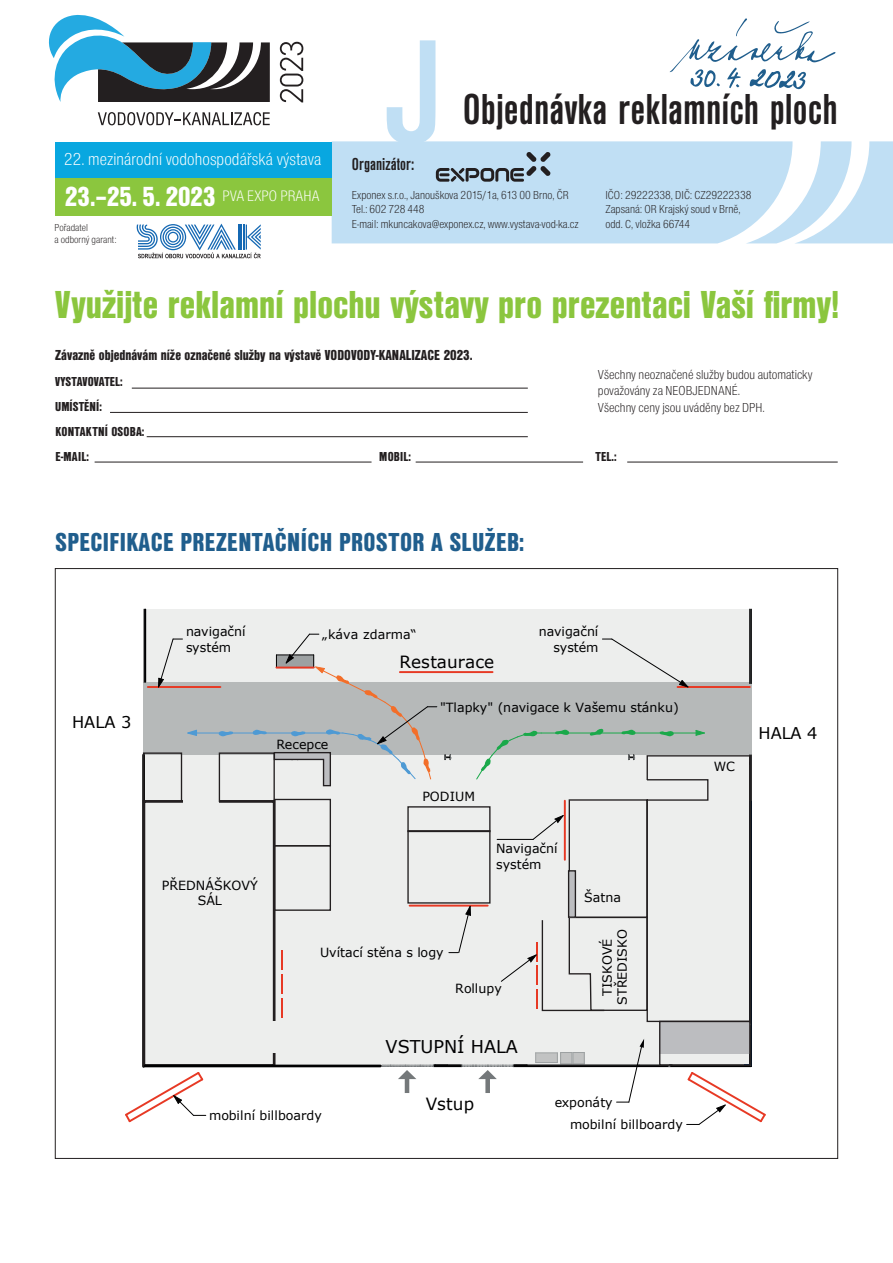
<style>
.page{position:relative;width:893px;height:1263px;background:#fff}
.page>*{position:absolute;margin:0;border:0;box-sizing:border-box;transform-origin:0 0}
.t1{font:700 condensed 153.9px "Nimbus Sans DOT";color:#c0dff4}
.t2{font:700 condensed 45px "Nimbus Sans DOT";color:#231f20}
.t3{font:40.5px "Nimbus Sans DOT Blac Cond";color:#8bc63e}
.t4{font:28.8px "Nimbus Sans DOT Blac Cond";color:#fff}
.t5{font:27px "Nimbus Sans DOT Blac Cond";letter-spacing:.015em;color:#205e8d}
.N1{font:700 condensed 18px "Nimbus Sans DOT";color:#231f20}
.t6{font:17.85px "Nimbus Sans DOT Ligh Cond";letter-spacing:.005em;color:#fff}
.t7{font:17.7px "Verdana";color:#000001}
.t8{font:16.8px "Verdana";color:#000001}
.t9{font:16.2px "Verdana";letter-spacing:-.005em;color:#000001}
.t10{font:15.75px "Nimbus Sans DOT Ligh Cond";letter-spacing:.005em;color:#fff}
.text{font:15px "Nimbus Sans DOT Blac Cond";color:#231f20}
.text-2{font:13.5px "Nimbus Sans DOT Ligh Cond";color:#231f20}
.text-3{font:13.5px "Nimbus Sans DOT Blac Cond";letter-spacing:.015em;color:#231f20}
.t11{font:12.6px/15.1px "Verdana";color:#000001}
.t12{font:12px "Nimbus Sans DOT Ligh Cond";color:#231f20}
.t13{font:10.5px "Nimbus Sans DOT Ligh Cond";color:#231f20}
</style>
<div class="page">
<svg style="left:332px;top:141px;width:561px;height:102px;background:#c5e1f5"></svg>
<svg style="left:436px;top:152px;width:114px;height:30px;background:#98aebe"></svg>
<hr style="left:132px;top:388px;width:396px;height:1px;background:#231f20">
<hr style="left:110px;top:412px;width:418px;height:1px;background:#231f20">
<hr style="left:147px;top:436px;width:381px;height:1px;background:#231f20">
<hr style="left:95px;top:462px;width:277px;height:1px;background:#231f20">
<hr style="left:416px;top:462px;width:167px;height:1px;background:#231f20">
<hr style="left:627px;top:462px;width:211px;height:1px;background:#231f20">
<div style="left:146px;top:609px;width:604px;height:74px;background:#edeeed"></div>
<div style="left:146px;top:755px;width:604px;height:310px;background:#edeeed"></div>
<div style="left:144px;top:682px;width:603px;height:73px;background:#b6b9b9"></div>
<svg style="left:253px;top:730px;width:14px;height:5px"></svg>
<svg style="left:219px;top:731px;width:14px;height:5px"></svg>
<hr style="left:750px;top:609px;width:2px;height:74px;background:#000001">
<hr style="left:749px;top:609px;width:1px;height:74px;background:#000001">
<hr style="left:145px;top:609px;width:1px;height:73px;background:#000001">
<hr style="left:144px;top:609px;width:1px;height:73px;background:#000001">
<hr style="left:142px;top:755px;width:3px;height:311px;background:#000001">
<svg style="left:187px;top:729px;width:11px;height:7px"></svg>
<hr style="left:196px;top:733px;width:136px;height:1px;background:#4e9ad4">
<hr style="left:148px;top:686px;width:72px;height:2px;background:#e73924">
<svg style="left:125px;top:1072px;width:81px;height:51px"></svg>
<svg style="left:158px;top:638px;width:24px;height:50px"></svg>
<div style="left:143px;top:800px;width:133px;height:267px;border:3px solid #231f20"></div>
<div style="left:257px;top:1021px;width:35px;height:31px;background:#edeeed"></div>
<hr style="left:145px;top:1064px;width:235px;height:3px;background:#000001">
<div style="left:183px;top:786px;width:36px;height:31px;background:#edeeed"></div>
<div style="left:143px;top:752px;width:39px;height:50px;border:1px solid #231f20"></div>
<div style="left:219px;top:752px;width:56px;height:50px;border:1px solid #231f20"></div>
<svg style="left:273px;top:633px;width:493px;height:492px"></svg>
<div style="left:639px;top:780px;width:40px;height:18px;background:#edeeed"></div>
<div style="left:646px;top:779px;width:62px;height:22px;border:1px solid #231f20"></div>
<svg style="left:137px;top:224px;width:124px;height:34px"></svg>
<div style="left:55px;top:177px;width:277px;height:39px;background:#8bc63e"></div>
<div style="left:55px;top:142px;width:277px;height:35px;background:#08a7e0"></div>
<svg style="left:48px;top:14px;width:222px;height:88px"></svg>
<svg style="left:98px;top:112px;width:172px;height:13px"></svg>
<svg style="left:280px;top:42px;width:23px;height:60px"></svg>
<svg style="left:669px;top:18px;width:167px;height:72px"></svg>
<p class="t6" style="left:64px;top:149px;width:259px">22. mezinárodní vodohospodářská výstava</p>
<p class="t4" style="left:65px;top:180px;width:152px">23.–25. 5. 2023</p>
<p class="t10" style="left:222px;top:188px;width:99px">PVA EXPO PRAHA</p>
<p class="t13" style="left:55px;top:221px;width:35px">Pořadatel</p>
<p class="t13" style="left:55px;top:233px;width:64px">a odborný garant:</p>
<p class="t1" style="left:385px;top:9px;width:59px">J</p>
<p class="t2" style="left:463px;top:84px;width:376px">Objednávka reklamních ploch</p>
<p class="N1" style="left:352px;top:154px;width:64px">Organizátor:</p>
<p class="t12" style="left:352px;top:188px;width:218px">Exponex s.r.o., Janouškova 2015/1a, 613 00 Brno, ČR</p>
<p class="t12" style="left:352px;top:202px;width:74px">Tel.: 602 728 448</p>
<p class="t12" style="left:352px;top:217px;width:228px">E-mail: mkuncakova@exponex.cz, www.vystava-vod-ka.cz</p>
<p class="t12" style="left:605px;top:188px;width:148px">IČO: 29222338, DIČ: CZ29222338</p>
<p class="t12" style="left:605px;top:202px;width:137px">Zapsaná: OR Krajský soud v Brně,</p>
<p class="t12" style="left:605px;top:217px;width:86px">odd. C, vložka 66744</p>
<p class="t3" style="left:55px;top:281px;width:785px">Využijte reklamní plochu výstavy pro prezentaci Vaší firmy!</p>
<p class="text" style="left:55px;top:346px;width:419px">Závazně objednávám níže označené služby na výstavě VODOVODY-KANALIZACE 2023.</p>
<p class="text-2" style="left:598px;top:367px;width:216px">Všechny neoznačené služby budou automaticky</p>
<p class="text-2" style="left:598px;top:383px;width:144px">považovány za NEOBJEDNANÉ.</p>
<p class="text-2" style="left:598px;top:400px;width:168px">Všechny ceny jsou uváděny bez DPH.</p>
<p class="text-3" style="left:55px;top:374px;width:69px">VYSTAVOVATEL:</p>
<p class="text-3" style="left:55px;top:399px;width:48px">UMÍSTĚNÍ:</p>
<p class="text-3" style="left:55px;top:424px;width:91px">KONTAKTNÍ OSOBA:</p>
<p class="text-3" style="left:55px;top:449px;width:35px">E-MAIL:</p>
<p class="text-3" style="left:379px;top:449px;width:33px">MOBIL:</p>
<p class="text-3" style="left:595px;top:449px;width:23px">TEL.:</p>
<p class="t5" style="left:55px;top:526px;width:470px">SPECIFIKACE PREZENTAČNÍCH PROSTOR A SLUŽEB:</p>
<p class="t9" style="left:72px;top:711px;width:61px">HALA 3</p>
<p class="t11" style="left:186px;top:624px;width:61px">navigační systém</p>
<p class="t11" style="left:539px;top:624px;width:61px;text-align:right">navigační systém</p>
<p class="t11" style="left:322px;top:627px;width:96px">„káva zdarma“</p>
<p class="t8" style="left:400px;top:651px;width:96px">Restaurace</p>
<p class="t11" style="left:162px;top:878px;width:97px;text-align:center">PŘEDNÁŠKOVÝ<br>SÁL</p>
<p class="t11" style="left:276px;top:737px;width:53px">Recepce</p>
<p class="t11" style="left:440px;top:700px;width:240px">"Tlapky" (navigace k Vašemu stánku)</p>
<p class="t11" style="left:422px;top:789px;width:54px">PODIUM</p>
<p class="t11" style="left:496px;top:841px;width:63px">Navigační systém</p>
<p class="t11" style="left:584px;top:890px;width:38px">Šatna</p>
<p class="t11" style="left:320px;top:945px;width:125px">Uvítací stěna s logy</p>
<p class="t11" style="left:455px;top:981px;width:48px">Rollupy</p>
<p class="t7" style="left:386px;top:1035px;width:134px">VSTUPNÍ HALA</p>
<p class="t11" style="left:600px;top:1005px;width:77px;text-align:center;rotate:-90deg">TISKOVÉ<br>STŘEDISKO</p>
<p class="t11" style="left:209px;top:1108px;width:114px">mobilní billboardy</p>
<p class="t8" style="left:426px;top:1093px;width:50px">Vstup</p>
<p class="t11" style="left:555px;top:1095px;width:60px">exponáty</p>
<p class="t11" style="left:570px;top:1117px;width:114px">mobilní billboardy</p>
<p class="t11" style="left:714px;top:759px;width:23px">WC</p>
<p class="t9" style="left:759px;top:722px;width:60px">HALA 4</p>
</div>
